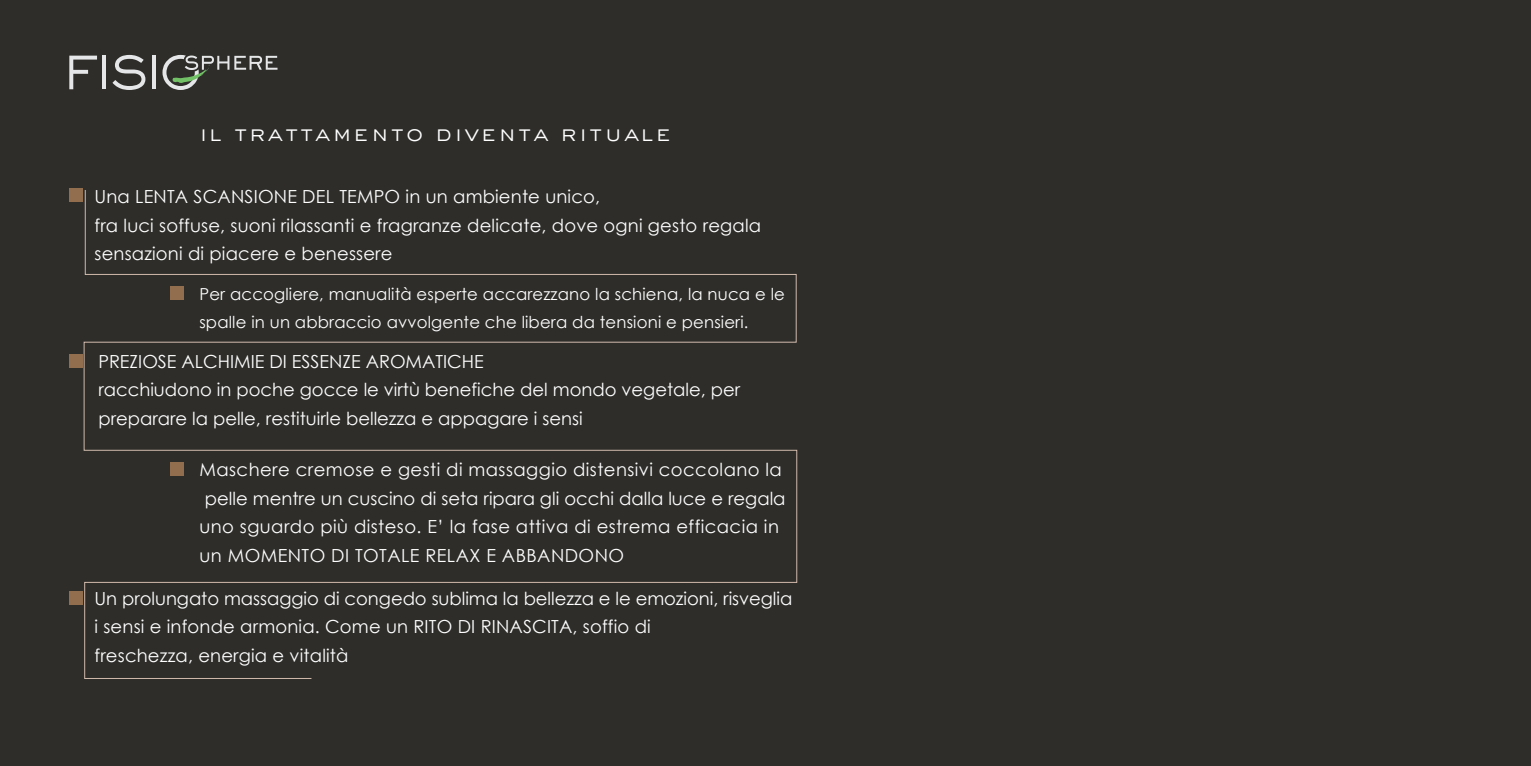
<style>
.page{position:relative;width:1531px;height:766px;background:#fff}
.page>*{position:absolute;margin:0;border:0;box-sizing:border-box;transform-origin:0 0}
.t1{font:300 22.5px "AT Sackers Gothic";letter-spacing:.08em;color:#fff}
.t2{font:18px/28.5px "Century Gothic";letter-spacing:.01em;color:#fff}
.t3{font:16.5px/28.5px "Century Gothic";letter-spacing:.01em;color:#fff}
</style>
<div class="page">
<div style="left:0;top:0;width:1531px;height:765px;background:#2e2d2a"></div>
<svg style="left:84px;top:190px;width:713px;height:488px"></svg>
<div style="left:70px;top:188px;width:13px;height:13px;background:#926e4e"></div>
<div style="left:70px;top:354px;width:13px;height:14px;background:#926e4e"></div>
<div style="left:70px;top:591px;width:13px;height:13px;background:#926e4e"></div>
<div style="left:171px;top:286px;width:13px;height:13px;background:#926e4e"></div>
<div style="left:171px;top:462px;width:13px;height:14px;background:#926e4e"></div>
<svg style="left:69px;top:56px;width:28px;height:33px"></svg>
<hr style="left:102px;top:56px;width:4px;height:33px;background:#e5e6e7">
<svg style="left:112px;top:55px;width:33px;height:35px"></svg>
<hr style="left:152px;top:56px;width:4px;height:33px;background:#e5e6e7">
<svg style="left:162px;top:55px;width:115px;height:35px"></svg>
<p class="t1" style="left:199px;top:117px;width:473px">il trattamento diventa rituale</p>
<p class="t2" style="left:94px;top:182px;width:668px">Una LENTA SCANSIONE DEL TEMPO in un ambiente unico,<br>fra luci soffuse, suoni rilassanti e fragranze delicate, dove ogni gesto regala sensazioni di piacere e benessere</p>
<p class="t3" style="left:199px;top:279px;width:587px">Per accogliere, manualità esperte accarezzano la schiena, la nuca e le spalle in un abbraccio avvolgente che libera da tensioni e pensieri.</p>
<p class="t2" style="left:98px;top:347px;width:643px">PREZIOSE ALCHIMIE DI ESSENZE AROMATICHE<br>racchiudono in poche gocce le virtù benefiche del mondo vegetale, per preparare la pelle, restituirle bellezza e appagare i sensi</p>
<p class="t2" style="left:199px;top:455px;width:584px">Maschere cremose e gesti di massaggio distensivi coccolano la</p>
<p class="t2" style="left:205px;top:483px;width:582px">pelle mentre un cuscino di seta ripara gli occhi dalla luce e regala</p>
<p class="t2" style="left:199px;top:512px;width:581px">uno sguardo più disteso. E’ la fase attiva di estrema efficacia in</p>
<p class="t2" style="left:199px;top:540px;width:426px">un MOMENTO DI TOTALE RELAX E ABBANDONO</p>
<p class="t2" style="left:95px;top:583px;width:699px">Un prolungato massaggio di congedo sublima la bellezza e le emozioni, risveglia i sensi e infonde armonia. Come un RITO DI RINASCITA, soffio di<br>freschezza, energia e vitalità</p>
</div>
